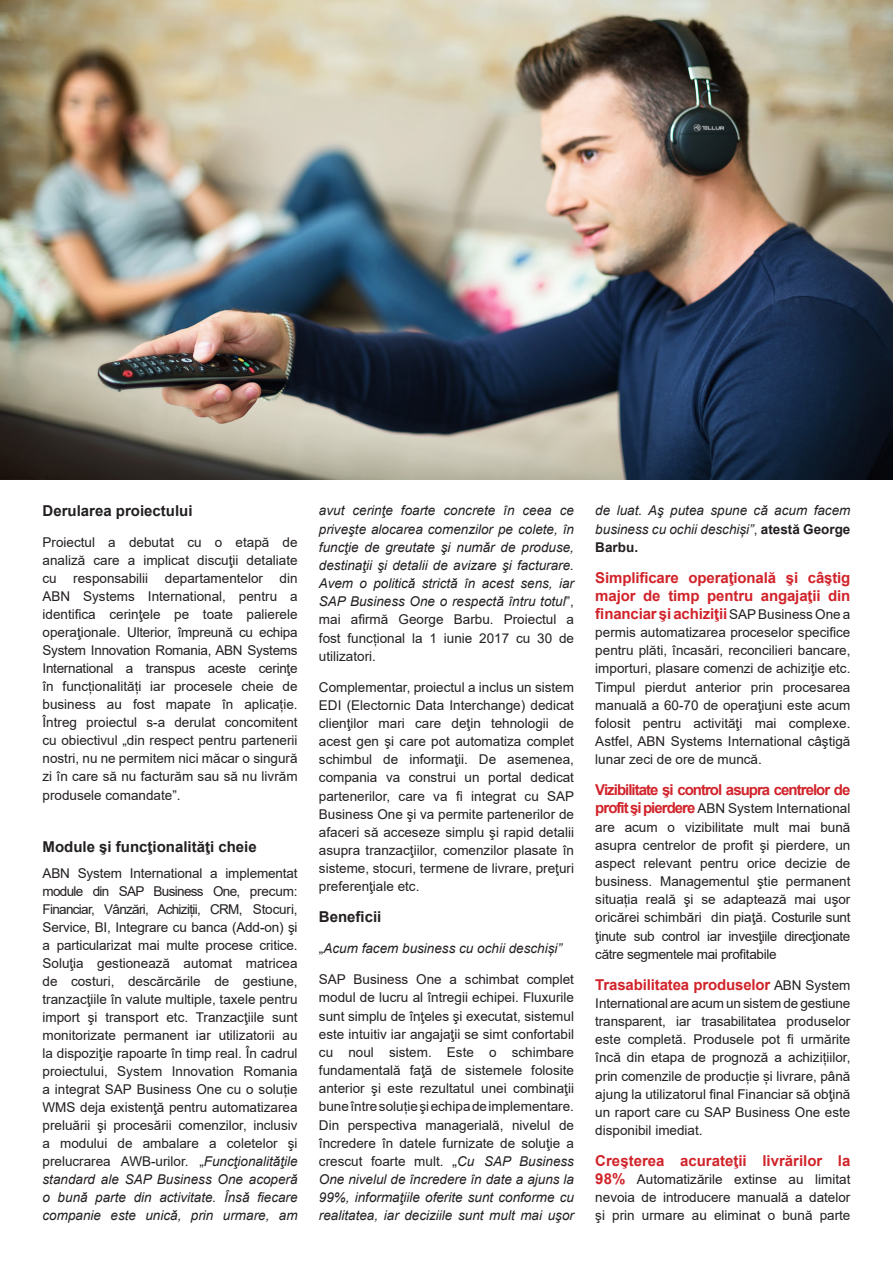
<style>
.page{position:relative;width:893px;height:1263px;background:#fff}
.page>*{position:absolute;margin:0;border:0;box-sizing:border-box;transform-origin:0 0}
.text_de_baza{font:700 15px/18.1px "Arial";letter-spacing:-.01em;color:#d1232a;text-align:justify}
.text_de_baza-2{font:700 15px "Arial";letter-spacing:-.065em;color:#d1232a}
.text_de_baza-3{font:700 15px "Arial";color:#231f20}
.intertitlu{font:700 15px "Arial";color:#231f20}
.text_de_baza-4{font:13.5px/18.1px "Arial";color:#231f20;text-align:justify}
.text_de_baza-5{font:italic 13.5px/18.1px "Arial";color:#231f20;text-align:justify}
.s1{font-style:italic}
.s2{font-style:normal}
.s3{font-size:15px}
.s4{font-weight:700;font-style:normal}
.s5{font-weight:400;font-size:13.5px;color:#231f20}
.s6{font-weight:700;font-size:15px;color:#d1232a}
</style>
<div class="page">
<img style="left:0;top:0;width:893px;height:479px">
<p class="text_de_baza-3" style="left:43px;top:501px;width:152px">Derularea proiectului</p>
<p class="text_de_baza-4" style="left:43px;top:533px;width:257px">Proiectul a debutat cu o etapă de analiză care a implicat discuţii detaliate cu responsabilii departamentelor din ABN Systems International, pentru a identifica cerinţele pe toate palierele operaţionale. Ulterior, împreună cu echipa System Innovation Romania, ABN Systems International a transpus aceste cerinţe în funcționalități iar procesele cheie de business au fost mapate în aplicație.<br>Întreg proiectul s-a derulat concomitent cu obiectivul „din respect pentru partenerii nostri, nu ne permitem nici măcar o singură zi în care să nu facturăm sau să nu livrăm produsele comandate”.</p>
<p class="intertitlu" style="left:43px;top:836px;width:216px">Module şi funcţionalităţi cheie</p>
<p class="text_de_baza-4" style="left:43px;top:864px;width:257px">ABN System International a implementat module din SAP Business One, precum:<br>Financiar, Vânzări, Achiziții, CRM, Stocuri, Service, BI, Integrare cu banca (Add-on) şi a particularizat mai multe procese critice.<br>Soluţia gestionează automat matricea de costuri, descărcările de gestiune, tranzacţiile în valute multiple, taxele pentru import şi transport etc. Tranzacţiile sunt monitorizate permanent iar utilizatorii au la dispoziţie rapoarte în timp real. În cadrul proiectului, System Innovation Romania a integrat SAP Business One cu o soluție WMS deja existenţă pentru automatizarea preluării şi procesării comenzilor, inclusiv a modului de ambalare a coletelor şi prelucrarea AWB-urilor. „<span class="s1">Funcţionalităţile standard ale SAP Business One acoperă o bună parte din activitate. Însă fiecare companie este unică, prin urmare, am</span></p>
<p class="text_de_baza-5" style="left:319px;top:502px;width:257px">avut cerinţe foarte concrete în ceea ce priveşte alocarea comenzilor pe colete, în funcţie de greutate şi număr de produse, destinaţii şi detalii de avizare şi facturare.<br>Avem o politică strictă în acest sens, iar SAP Business One o respectă întru totul<span class="s2">”, mai afirmă George Barbu. Proiectul a fost funcțional la 1 iunie 2017 cu 30 de utilizatori.</span></p>
<p class="text_de_baza-4" style="left:319px;top:678px;width:257px">Complementar, proiectul a inclus un sistem EDI (Electornic Data Interchange) dedicat clienţilor mari care deţin tehnologii de acest gen şi care pot automatiza complet schimbul de informaţii. De asemenea, compania va construi un portal dedicat partenerilor, care va fi integrat cu SAP Business One şi va permite partenerilor de afaceri să acceseze simplu şi rapid detalii asupra tranzacţiilor, comenzilor plasate în sisteme, stocuri, termene de livrare, preţuri preferenţiale etc.</p>
<p class="text_de_baza-3" style="left:319px;top:906px;width:64px">Beneficii</p>
<p class="text_de_baza-5" style="left:319px;top:940px;width:245px"><span class="s2">„</span>Acum facem business cu ochii deschiși”</p>
<p class="text_de_baza-4" style="left:319px;top:970px;width:257px">SAP Business One a schimbat complet modul de lucru al întregii echipei. Fluxurile sunt simplu de înţeles şi executat, sistemul este intuitiv iar angajaţii se simt confortabil cu noul sistem. Este o schimbare fundamentală faţă de sistemele folosite anterior şi este rezultatul unei combinaţii bune între soluție şi echipa de implementare.<br>Din perspectiva managerială, nivelul de încredere în datele furnizate de soluţie a crescut foarte mult. <span class="s3">„</span><span class="s1">Cu SAP Business One nivelul de încredere în date a ajuns la 99%, informaţiile oferite sunt conforme cu realitatea, iar deciziile sunt mult mai uşor</span></p>
<p class="text_de_baza-5" style="left:595px;top:502px;width:257px">de luat. Aş putea spune că acum facem business cu ochii deschiși”<span class="s2">,</span> <span class="s4">atestă George Barbu.</span></p>
<p class="text_de_baza" style="left:595px;top:568px;width:257px">Simplificare operaţională şi câştig major de timp pentru angajaţii din financiar şi achiziţii <span class="s5">SAP Business One a</span></p>
<p class="text_de_baza-4" style="left:595px;top:623px;width:257px">permis automatizarea proceselor specifice pentru plăti, încasări, reconcilieri bancare, importuri, plasare comenzi de achiziţie etc.<br>Timpul pierdut anterior prin procesarea manuală a 60-70 de operaţiuni este acum folosit pentru activităţi mai complexe.<br>Astfel, ABN Systems International câştigă lunar zeci de ore de muncă.</p>
<p class="text_de_baza-2" style="left:595px;top:779px;width:257px">Vizibilitate şi control asupra centrelor de</p>
<p class="text_de_baza-4" style="left:595px;top:799px;width:257px"><span class="s6">profit şi pierdere</span>ABN System International are acum o vizibilitate mult mai bună asupra centrelor de profit şi pierdere, un aspect relevant pentru orice decizie de business. Managementul ştie permanent situația reală şi se adaptează mai uşor oricărei schimbări din piaţă. Costurile sunt ţinute sub control iar invesţiile direcţionate către segmentele mai profitabile</p>
<p class="text_de_baza" style="left:595px;top:975px;width:257px">Trasabilitatea produselor <span class="s5">ABN System</span></p>
<p class="text_de_baza-4" style="left:595px;top:994px;width:257px">International are acum un sistem de gestiune transparent, iar trasabilitatea produselor este completă. Produsele pot fi urmărite încă din etapa de prognoză a achizițiilor, prin comenzile de producție și livrare, până ajung la utilizatorul final Financiar să obţină un raport care cu SAP Business One este disponibil imediat.</p>
<p class="text_de_baza" style="left:595px;top:1152px;width:257px">Creşterea acurateţii livrărilor la</p>
<p class="text_de_baza-4" style="left:595px;top:1170px;width:257px"><span class="s6">98%</span> Automatizările extinse au limitat nevoia de introducere manuală a datelor şi prin urmare au eliminat o bună parte</p>
</div>
